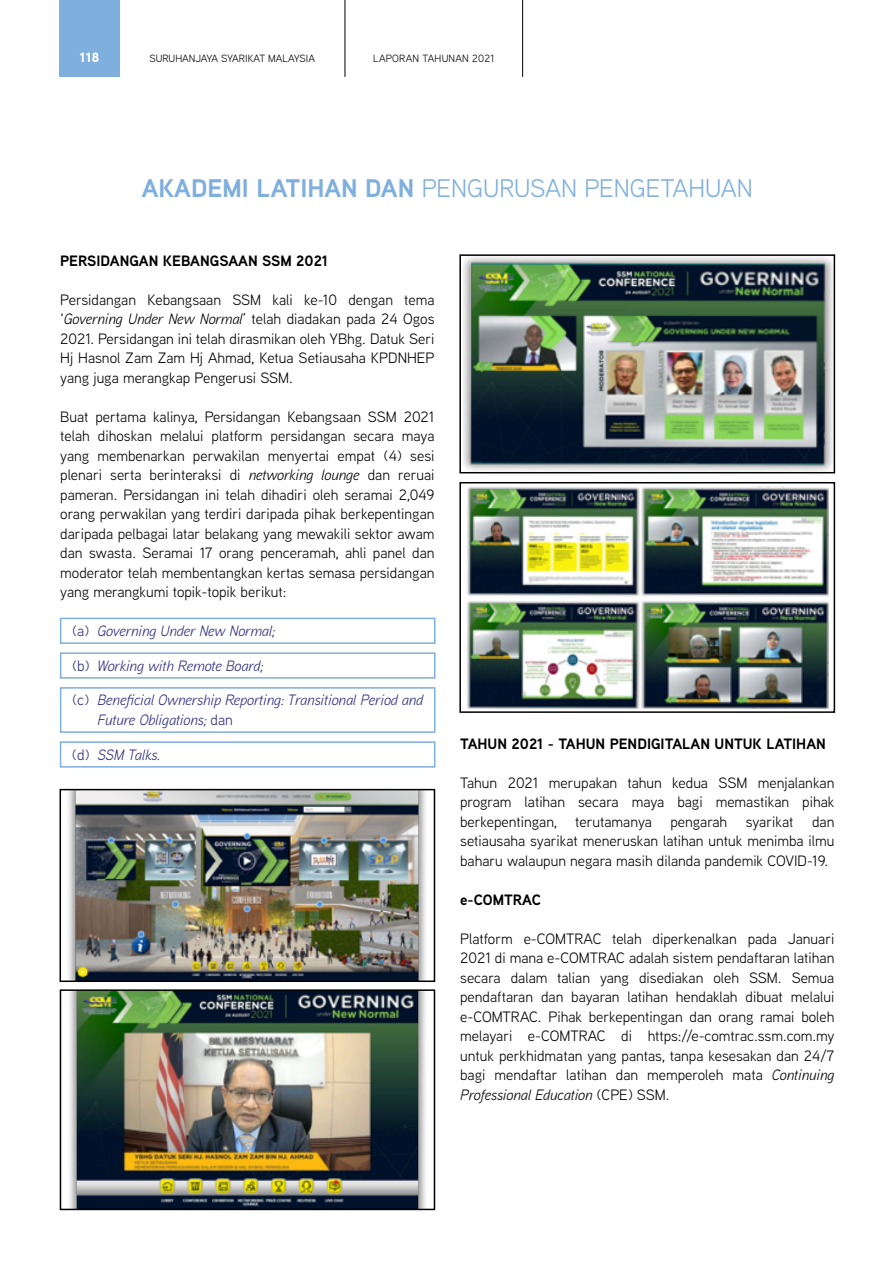
<style>
.page{position:relative;width:893px;height:1263px;background:#fff}
.page>*{position:absolute;margin:0;border:0;box-sizing:border-box;transform-origin:0 0}
.t1{font:25.5px "Aaux Next";color:#7fafdd}
.t2{font:15px/19.5px "Aaux Next";color:#000;text-align:justify}
.t3{font:italic 15px/19.5px "Aaux Next";color:#2f2f80}
.t4{font:700 15px "Aaux Next";color:#000}
.t5{font:900 13.5px "Aaux Next";color:#fff}
.t6{font:10.5px "Aaux Next";color:#000}
.t7{font:10.5px "Aaux Next";letter-spacing:.02em;color:#000}
.s1{font-weight:700}
.s2{font-style:italic}
.s3{font-style:normal}
</style>
<div class="page">
<div style="left:60px;top:0;width:60px;height:77px;background:#7fafdd"></div>
<hr style="left:345px;top:0;width:1px;height:77px;background:#000">
<hr style="left:522px;top:0;width:1px;height:77px;background:#000">
<div style="left:60px;top:618px;width:375px;height:26px;border:2px solid #7fafdd"></div>
<div style="left:60px;top:652px;width:375px;height:27px;border:2px solid #7fafdd"></div>
<div style="left:60px;top:687px;width:375px;height:46px;border:2px solid #7fafdd"></div>
<div style="left:60px;top:741px;width:375px;height:27px;border:2px solid #7fafdd"></div>
<img style="left:68px;top:792px;width:358px;height:187px">
<div style="left:60px;top:789px;width:375px;height:193px;border:2px solid #000"></div>
<img style="left:69px;top:992px;width:357px;height:215px">
<div style="left:60px;top:989px;width:375px;height:221px;border:2px solid #000"></div>
<img style="left:463px;top:257px;width:369px;height:213px">
<div style="left:459px;top:254px;width:376px;height:219px;border:2px solid #000"></div>
<img style="left:467px;top:487px;width:361px;height:221px">
<div style="left:459px;top:482px;width:376px;height:231px;border:2px solid #000"></div>
<p class="t5" style="left:80px;top:47px;width:21px">118</p>
<p class="t6" style="left:149px;top:52px;width:167px">SURUHANJAYA SYARIKAT MALAYSIA</p>
<p class="t7" style="left:373px;top:52px;width:123px">LAPORAN TAHUNAN 2021</p>
<h1 class="t1" style="left:142px;top:171px;width:613px"><span class="s1">AKADEMI LATIHAN DAN</span> PENGURUSAN PENGETAHUAN</h1>
<p class="t4" style="left:60px;top:250px;width:269px">PERSIDANGAN KEBANGSAAN SSM 2021</p>
<p class="t2" style="left:60px;top:289px;width:376px">Persidangan Kebangsaan SSM kali ke-10 dengan tema ‘<span class="s2">Governing Under New Normal</span>’ telah diadakan pada 24 Ogos 2021. Persidangan ini telah dirasmikan oleh YBhg. Datuk Seri Hj Hasnol Zam Zam Hj Ahmad, Ketua Setiausaha KPDNHEP yang juga merangkap Pengerusi SSM.</p>
<p class="t2" style="left:60px;top:406px;width:376px">Buat pertama kalinya, Persidangan Kebangsaan SSM 2021 telah dihoskan melalui platform persidangan secara maya yang membenarkan perwakilan menyertai empat (4) sesi plenari serta berinteraksi di <span class="s2">networking lounge</span> dan reruai pameran. Persidangan ini telah dihadiri oleh seramai 2,049 orang perwakilan yang terdiri daripada pihak berkepentingan daripada pelbagai latar belakang yang mewakili sektor awam dan swasta. Seramai 17 orang penceramah, ahli panel dan moderator telah membentangkan kertas semasa persidangan yang merangkumi topik-topik berikut:</p>
<p class="t3" style="left:72px;top:620px;width:205px"><span class="s3">(a)</span> Governing Under New Normal;</p>
<p class="t3" style="left:72px;top:655px;width:193px"><span class="s3">(b)</span> Working with Remote Board;</p>
<p class="t3" style="left:98px;top:690px;width:327px;text-indent:-26px"><span class="s3">(c)</span> Beneficial Ownership Reporting: Transitional Period and<br>Future Obligations; <span class="s3">dan</span></p>
<p class="t3" style="left:72px;top:744px;width:90px"><span class="s3">(d)</span> SSM Talks.</p>
<p class="t4" style="left:460px;top:733px;width:367px">TAHUN 2021 - TAHUN PENDIGITALAN UNTUK LATIHAN</p>
<p class="t2" style="left:460px;top:772px;width:376px">Tahun 2021 merupakan tahun kedua SSM menjalankan program latihan secara maya bagi memastikan pihak berkepentingan, terutamanya pengarah syarikat dan setiausaha syarikat meneruskan latihan untuk menimba ilmu baharu walaupun negara masih dilanda pandemik COVID-19.</p>
<p class="t4" style="left:460px;top:889px;width:82px">e-COMTRAC</p>
<p class="t2" style="left:460px;top:928px;width:376px">Platform e-COMTRAC telah diperkenalkan pada Januari 2021 di mana e-COMTRAC adalah sistem pendaftaran latihan secara dalam talian yang disediakan oleh SSM. Semua pendaftaran dan bayaran latihan hendaklah dibuat melalui e-COMTRAC. Pihak berkepentingan dan orang ramai boleh melayari e-COMTRAC di https://e-comtrac.ssm.com.my untuk perkhidmatan yang pantas, tanpa kesesakan dan 24/7 bagi mendaftar latihan dan memperoleh mata <span class="s2">Continuing Professional Education</span> (CPE) SSM.</p>
</div>
